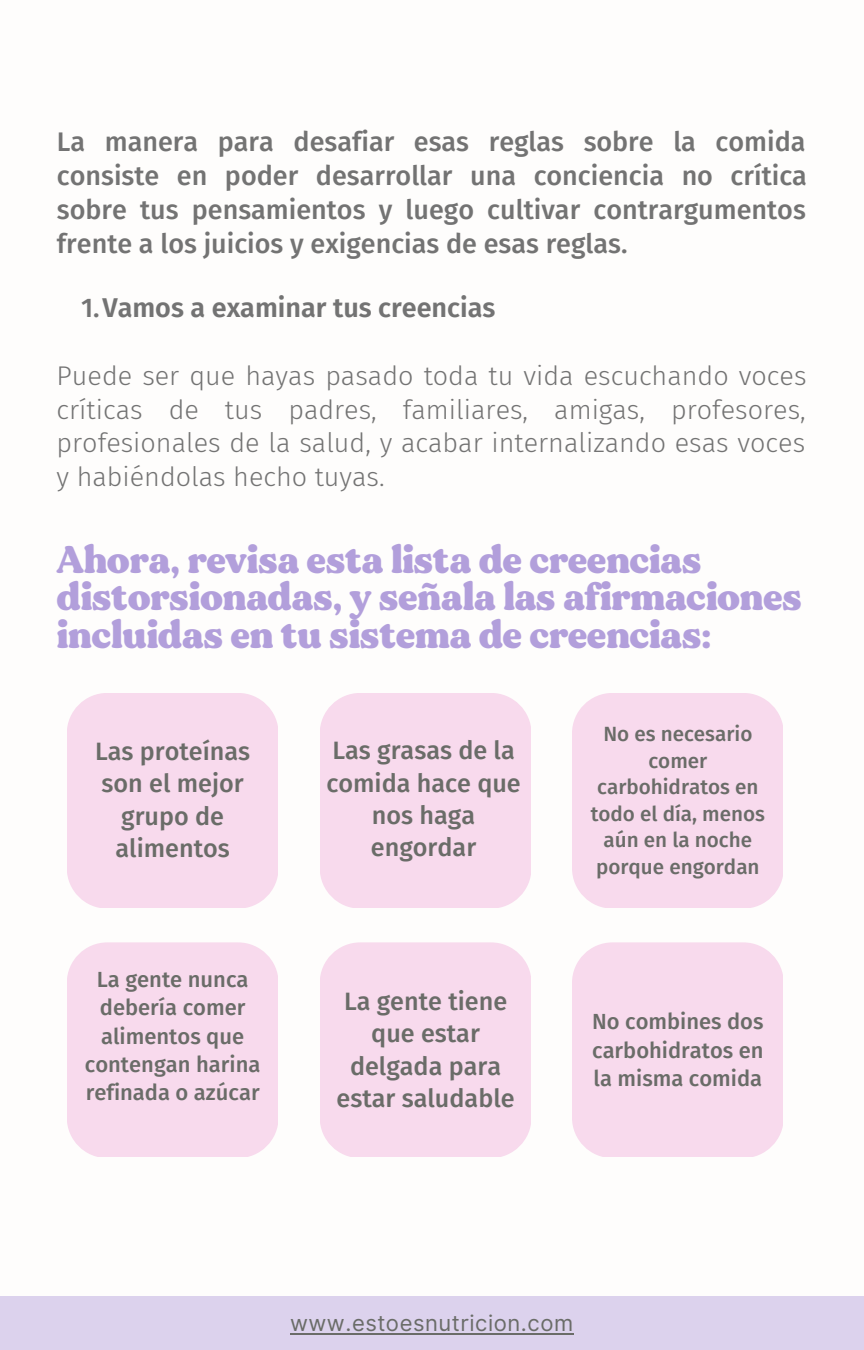
<style>
.page{position:relative;width:864px;height:1350px;background:#fff}
.page>*{position:absolute;margin:0;border:0;box-sizing:border-box;transform-origin:0 0}
.t1{font:38.7px/37.4px "MADE Gentle";color:#b29fdb}
.t2{font:500 27px/33.8px "Fira Sans";color:#737373;text-align:justify}
.t3{font:300 27px/33.8px "Fira Sans";color:#737373;text-align:justify}
.t4{font:600 27px "Fira Sans";color:#737373}
.t5{font:500 25.2px/32.4px "Fira Sans";color:#6a6c68;text-align:center}
.t6{font:500 22.05px/28.3px "Fira Sans";color:#6a6c68;text-align:center}
.t7{font:22.05px "Inter";letter-spacing:.025em;color:#6a6c68}
.t8{font:500 21.82px/28.1px "Fira Sans";color:#6a6c68;text-align:justify}
.t9{font:500 20.7px/26.6px "Fira Sans";color:#6a6c68;text-align:center}
.s1{font-weight:500}
</style>
<div class="page">
<div style="left:67px;top:693px;width:210px;height:215px;background:#f8daed;border-radius:40px"></div>
<div style="left:320px;top:693px;width:210px;height:215px;background:#f8daed;border-radius:40px"></div>
<div style="left:572px;top:693px;width:211px;height:215px;background:#f8daed;border-radius:40px"></div>
<div style="left:0;top:1296px;width:864px;height:54px;background:#dcd2ed"></div>
<hr style="left:290px;top:1333px;width:284px;height:2px;background:#6a6c68">
<div style="left:67px;top:942px;width:210px;height:215px;background:#f8daed;border-radius:40px"></div>
<div style="left:320px;top:942px;width:210px;height:215px;background:#f8daed;border-radius:40px"></div>
<div style="left:572px;top:942px;width:211px;height:215px;background:#f8daed;border-radius:40px"></div>
<p class="t2" style="left:57px;top:125px;width:752px">La manera para desafiar esas reglas sobre la comida consiste en poder desarrollar una conciencia no crítica sobre tus pensamientos y luego cultivar contrargumentos frente a los juicios y exigencias de esas reglas.</p>
<p class="t4" style="left:81px;top:292px;width:416px"><span class="s1">1.</span>Vamos a examinar tus creencias</p>
<p class="t3" style="left:57px;top:359px;width:751px">Puede ser que hayas pasado toda tu vida escuchando voces críticas de tus padres, familiares, amigas, profesores, profesionales de la salud, y acabar internalizando esas voces y habiéndolas hecho tuyas.</p>
<h1 class="t1" style="left:57px;top:542px;width:746px">Ahora, revisa esta lista de creencias distorsionadas, y señala las afirmaciones incluidas en tu sistema de creencias:</h1>
<p class="t5" style="left:95px;top:735px;width:157px">Las proteínas son el mejor grupo de alimentos</p>
<p class="t6" style="left:85px;top:965px;width:177px">La gente nunca debería comer alimentos que contengan harina refinada o azúcar</p>
<p class="t5" style="left:326px;top:735px;width:196px">Las grasas de la comida hace que nos haga engordar</p>
<p class="t5" style="left:337px;top:985px;width:180px">La gente tiene que estar delgada para estar saludable</p>
<p class="t9" style="left:591px;top:721px;width:176px">No es necesario comer carbohidratos en todo el día, menos aún en la noche porque engordan</p>
<p class="t8" style="left:592px;top:1008px;width:173px">No combines dos carbohidratos en la misma comida</p>
<p class="t7" style="left:290px;top:1310px;width:285px">www.estoesnutricion.com</p>
</div>
